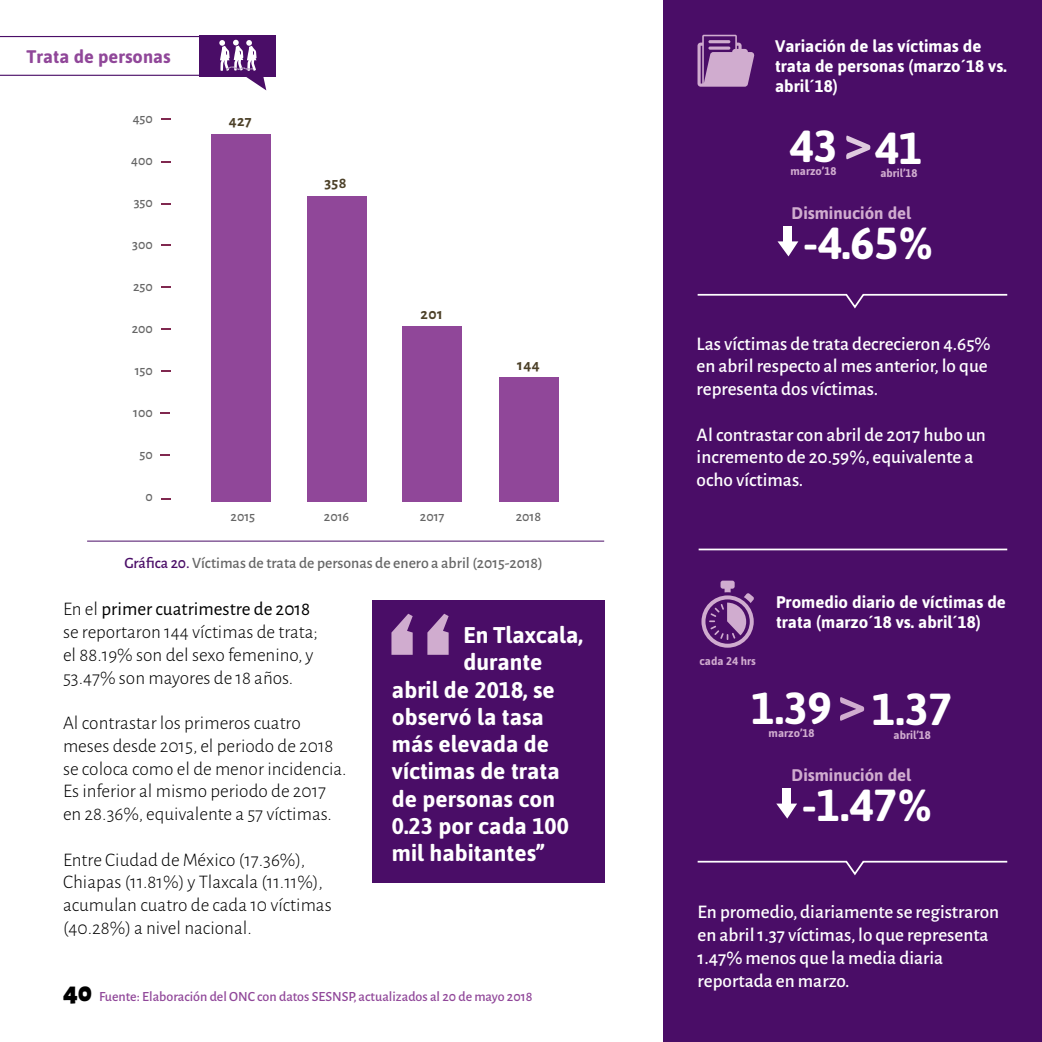
<style>
.page{position:relative;width:1042px;height:1042px;background:#fff}
.page>*{position:absolute;margin:0;border:0;box-sizing:border-box;transform-origin:0 0}
.t1{font:700 44.8px "Asap";color:#fff}
.t2{font:900 28px "Alegreya Sans";color:#000}
.t3{font:700 22.75px "Asap";color:#fff}
.t4{font:300 19.25px/22.8px "Alegreya Sans";color:#000}
.t5{font:500 19.25px/22.8px "Alegreya Sans";color:#fff}
.t6{font:700 18.2px "Asap";color:#904799}
.t7{font:700 16.8px/20.1px "Asap";color:#fff}
.t8{font:700 16.8px "Asap";color:#d0accf}
.t9{font:500 15.75px "Alegreya Sans";color:#666}
.t10{font:700 15.75px "Alegreya Sans SC";letter-spacing:.025em;color:#4d4129}
.t11{font:500 14px "Alegreya Sans";color:#904799}
.t12{font:500 14px "Alegreya Sans";color:#666}
.t13{font:700 11.2px "Asap";color:#d0accf}
.s1{color:#4a0d67}
.s2{font-weight:400}
</style>
<div class="page">
<hr style="left:0;top:75px;width:199px;height:1px;background:#4a0d67">
<hr style="left:0;top:36px;width:199px;height:1px;background:#4a0d67">
<div style="left:199px;top:35px;width:77px;height:41px;background:#4a0d67"></div>
<hr style="left:87px;top:541px;width:517px;height:1px;background:#4a0d67">
<svg style="left:219px;top:40px;width:47px;height:50px"></svg>
<div style="left:372px;top:599px;width:232px;height:283px;background:#4a0d67"></div>
<svg style="left:391px;top:614px;width:58px;height:41px"></svg>
<svg style="left:160px;top:454px;width:10px;height:2px"></svg>
<svg style="left:160px;top:412px;width:10px;height:2px"></svg>
<svg style="left:161px;top:370px;width:9px;height:2px"></svg>
<svg style="left:161px;top:328px;width:9px;height:2px"></svg>
<svg style="left:161px;top:286px;width:9px;height:2px"></svg>
<svg style="left:161px;top:203px;width:9px;height:2px"></svg>
<svg style="left:161px;top:498px;width:9px;height:2px"></svg>
<div style="left:211px;top:134px;width:59px;height:368px;background:#904799"></div>
<div style="left:307px;top:196px;width:59px;height:306px;background:#904799"></div>
<div style="left:403px;top:326px;width:59px;height:176px;background:#904799"></div>
<div style="left:499px;top:378px;width:59px;height:124px;background:#904799"></div>
<div style="left:663px;top:0;width:379px;height:1042px;background:#4a0d67"></div>
<svg style="left:697px;top:35px;width:57px;height:52px"></svg>
<svg style="left:701px;top:580px;width:53px;height:68px"></svg>
<svg style="left:697px;top:293px;width:311px;height:16px"></svg>
<svg style="left:697px;top:860px;width:311px;height:16px"></svg>
<hr style="left:698px;top:548px;width:309px;height:2px;background:#fff">
<div style="left:784px;top:226px;width:8px;height:18px;background:#fff"></div>
<svg style="left:777px;top:241px;width:21px;height:15px"></svg>
<div style="left:782px;top:788px;width:9px;height:18px;background:#fff"></div>
<svg style="left:776px;top:803px;width:21px;height:15px"></svg>
<p class="t6" style="left:27px;top:44px;width:145px">Trata de personas</p>
<p class="t12" style="left:133px;top:109px;width:22px">450</p>
<p class="t12" style="left:131px;top:151px;width:23px">400</p>
<p class="t12" style="left:134px;top:193px;width:21px">350</p>
<p class="t12" style="left:132px;top:235px;width:22px">300</p>
<p class="t12" style="left:133px;top:277px;width:21px">250</p>
<p class="t12" style="left:132px;top:319px;width:23px">200</p>
<p class="t12" style="left:135px;top:361px;width:20px">150</p>
<p class="t12" style="left:133px;top:403px;width:21px">100</p>
<p class="t12" style="left:140px;top:445px;width:15px">50</p>
<p class="t12" style="left:145px;top:487px;width:9px">0</p>
<p class="t10" style="left:229px;top:110px;width:24px">427</p>
<p class="t12" style="left:231px;top:507px;width:26px">2015</p>
<p class="t10" style="left:324px;top:171px;width:24px">358</p>
<p class="t10" style="left:421px;top:302px;width:24px">201</p>
<p class="t10" style="left:517px;top:353px;width:24px">144</p>
<p class="t12" style="left:324px;top:507px;width:27px">2016</p>
<p class="t12" style="left:420px;top:507px;width:26px">2017</p>
<p class="t12" style="left:516px;top:507px;width:27px">2018</p>
<p class="t9" style="left:124px;top:551px;width:420px"><span class="s1">Gráfica 20.</span>Víctimas de trata de personas de enero a abril (2015-2018)</p>
<p class="t4" style="left:63px;top:597px;width:256px">En el <span class="s2">primer cuatrimestre de 2018 </span>se reportaron 144 víctimas de trata; el 88.19% son del sexo femenino, y 53.47% son mayores de 18 años.</p>
<p class="t4" style="left:63px;top:711px;width:285px">Al contrastar los primeros cuatro meses desde 2015, el periodo de 2018 se coloca como el de menor incidencia.<br>Es inferior al mismo periodo de 2017 en 28.36%, equivalente a 57 víctimas.</p>
<p class="t4" style="left:63px;top:847px;width:270px">Entre Ciudad de México (17.36%), Chiapas (11.81%) y Tlaxcala (11.11%), acumulan cuatro de cada 10 víctimas (40.28%) a nivel nacional.</p>
<p class="t3" style="left:463px;top:619px;width:121px">En Tlaxcala,</p>
<p class="t3" style="left:463px;top:647px;width:80px">durante</p>
<p class="t3" style="left:392px;top:674px;width:164px">abril de 2018, se</p>
<p class="t3" style="left:392px;top:701px;width:153px">observó la tasa</p>
<p class="t3" style="left:392px;top:729px;width:159px">más elevada de</p>
<p class="t3" style="left:392px;top:756px;width:169px">víctimas de trata</p>
<p class="t3" style="left:392px;top:783px;width:165px">de personas con</p>
<p class="t3" style="left:392px;top:811px;width:178px">0.23 por cada 100</p>
<p class="t3" style="left:392px;top:838px;width:154px">mil habitantes”</p>
<h2 class="t2" style="left:63px;top:970px;width:31px">40</h2>
<p class="t11" style="left:99px;top:987px;width:435px">Fuente: Elaboración del ONC con datos SESNSP, actualizados al 20 de mayo 2018</p>
<p class="t7" style="left:775px;top:35px;width:233px">Variación de las víctimas de trata de personas (marzo´18 vs. abril´18)</p>
<h1 class="t1" style="left:789px;top:116px;width:49px">43</h1>
<p class="t13" style="left:790px;top:164px;width:47px">marzo’18</p>
<h1 class="t1" style="left:875px;top:118px;width:49px">41</h1>
<p class="t13" style="left:880px;top:166px;width:39px">abril’18</p>
<p class="t8" style="left:791px;top:202px;width:121px">Disminución del</p>
<h1 class="t1" style="left:803px;top:213px;width:131px">-4.65%</h1>
<p class="t5" style="left:696px;top:331px;width:295px">Las víctimas de trata decrecieron 4.65% en abril respecto al mes anterior, lo que representa dos víctimas.</p>
<p class="t5" style="left:696px;top:422px;width:291px">Al contrastar con abril de 2017 hubo un incremento de 20.59%, equivalente a ocho víctimas.</p>
<p class="t13" style="left:699px;top:654px;width:58px">cada 24 hrs</p>
<p class="t7" style="left:776px;top:592px;width:231px">Promedio diario de víctimas de trata (marzo´18 vs. abril´18)</p>
<h1 class="t1" style="left:751px;top:678px;width:82px">1.39</h1>
<p class="t13" style="left:768px;top:725px;width:47px">marzo’18</p>
<h1 class="t1" style="left:872px;top:680px;width:82px">1.37</h1>
<p class="t13" style="left:893px;top:727px;width:39px">abril’18</p>
<p class="t8" style="left:791px;top:764px;width:121px">Disminución del</p>
<h1 class="t1" style="left:802px;top:775px;width:131px">-1.47%</h1>
<p class="t5" style="left:697px;top:900px;width:303px">En promedio, diariamente se registraron en abril 1.37 víctimas, lo que representa 1.47% menos que la media diaria reportada en marzo.</p>
</div>
